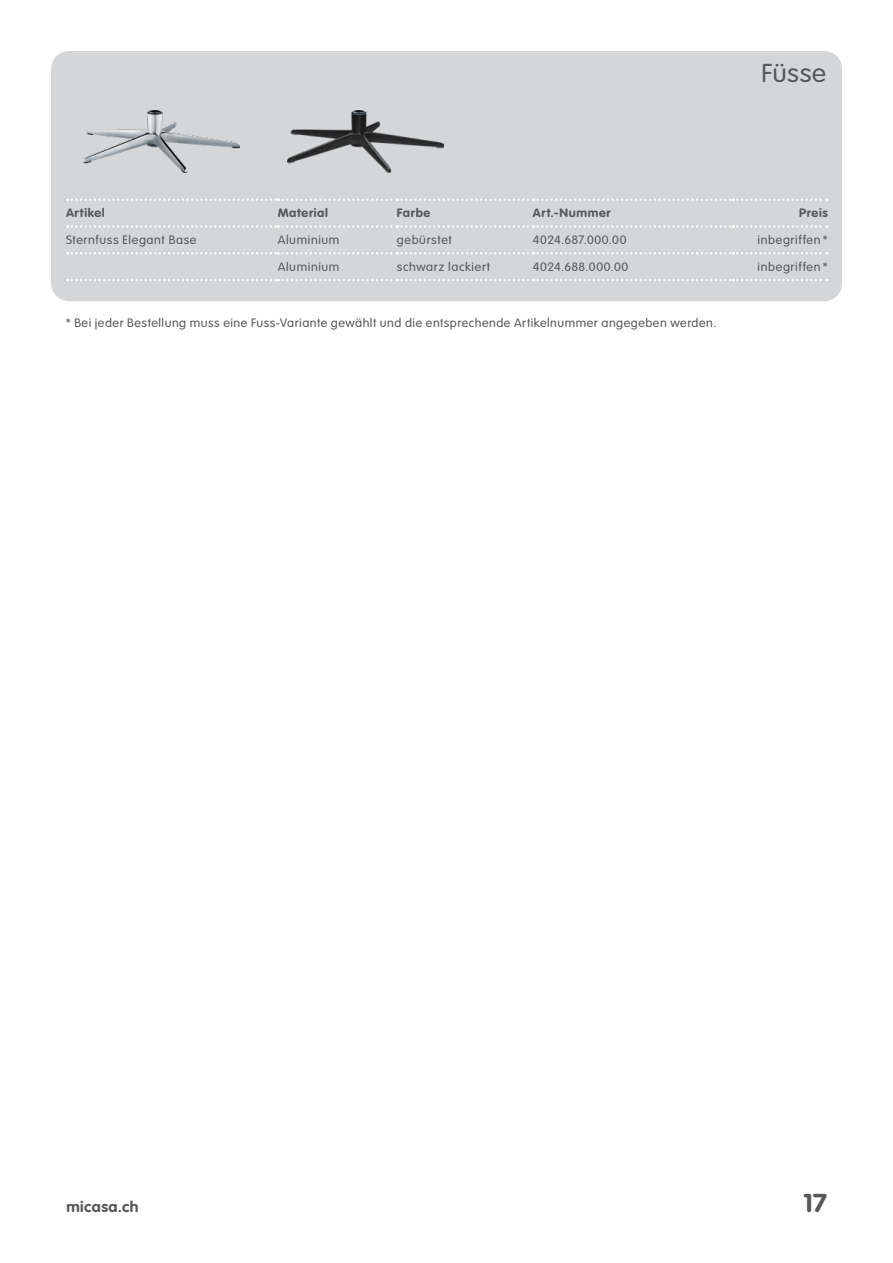
<style>
.page{position:relative;width:893px;height:1263px;background:#fff}
.page>*{position:absolute;margin:0;border:0;box-sizing:border-box;transform-origin:0 0}
.t1{font:300 25.5px "VAG Rounded Std";letter-spacing:.02em;color:#57585a;scale:1.05 1}
.t2{font:700 25.5px "VAG Rounded Std";color:#57585a;scale:1.05 1}
.t3{font:700 15px "VAG Rounded Std";letter-spacing:.03em;color:#57585a;scale:1.05 1}
.t4{font:300 12px "VAG Rounded Std";letter-spacing:.04em;color:#57585a;scale:1.05 1}
.t5{font:700 12px "VAG Rounded Std";letter-spacing:.05em;color:#57585a;scale:1.05 1}
</style>
<div class="page">
<div style="left:51px;top:51px;width:791px;height:250px;background:#d5d6d8;border-radius:18px"></div>
<svg style="left:67px;top:199px;width:761px;height:2px"></svg>
<svg style="left:67px;top:225px;width:761px;height:3px"></svg>
<svg style="left:67px;top:252px;width:761px;height:2px"></svg>
<svg style="left:67px;top:279px;width:761px;height:2px"></svg>
<img style="left:84px;top:111px;width:156px;height:61px">
<img style="left:287px;top:111px;width:156px;height:61px">
<h1 class="t1" style="left:761px;top:58px;width:63px">Füsse</h1>
<p class="t5" style="left:66px;top:206px;width:38px">Artikel</p>
<p class="t5" style="left:278px;top:206px;width:49px">Material</p>
<p class="t5" style="left:397px;top:206px;width:33px">Farbe</p>
<p class="t5" style="left:533px;top:206px;width:76px">Art.-Nummer</p>
<p class="t5" style="left:799px;top:206px;width:29px">Preis</p>
<p class="t4" style="left:66px;top:233px;width:126px">Sternfuss Elegant Base</p>
<p class="t4" style="left:278px;top:233px;width:60px">Aluminium</p>
<p class="t4" style="left:397px;top:233px;width:54px">gebürstet</p>
<p class="t4" style="left:533px;top:233px;width:91px">4024.687.000.00</p>
<p class="t4" style="left:758px;top:233px;width:68px">inbegriffen *</p>
<p class="t4" style="left:278px;top:260px;width:60px">Aluminium</p>
<p class="t4" style="left:397px;top:260px;width:90px">schwarz lackiert</p>
<p class="t4" style="left:533px;top:260px;width:92px">4024.688.000.00</p>
<p class="t4" style="left:758px;top:260px;width:68px">inbegriffen *</p>
<p class="t4" style="left:66px;top:316px;width:621px">* Bei jeder Bestellung muss eine Fuss-Variante gewählt und die entsprechende Artikelnummer angegeben werden.</p>
<p class="t3" style="left:66px;top:1198px;width:70px">micasa.ch</p>
<h1 class="t2" style="left:803px;top:1188px;width:24px">17</h1>
</div>
